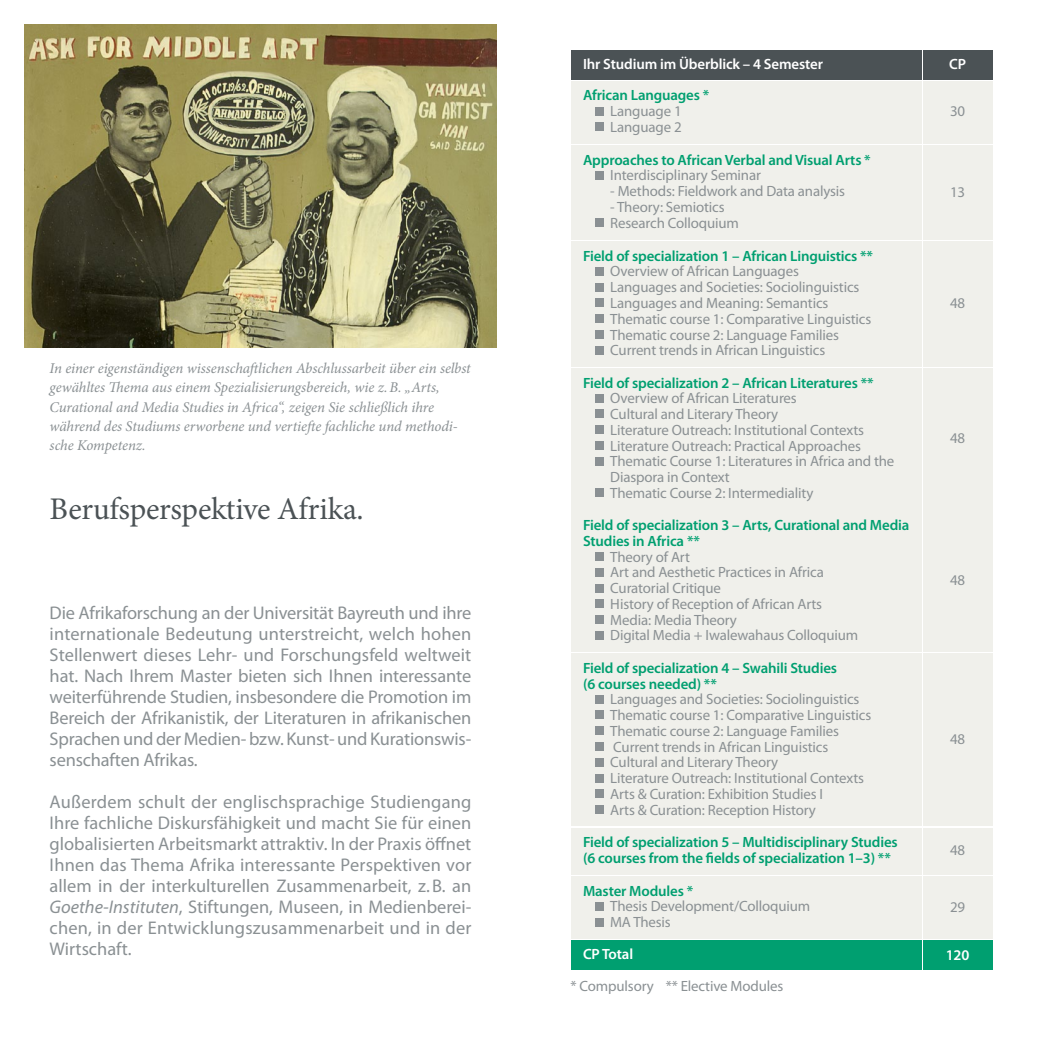
<style>
.page{position:relative;width:1042px;height:1042px;background:#fff}
.page>*{position:absolute;margin:0;border:0;box-sizing:border-box;transform-origin:0 0}
.t1{font:31.5px "Minion Pro";letter-spacing:-.01em;color:#4b5255}
.t2{font:18.38px/21px "Myriad Pro";color:#8a9093;text-align:justify}
.t3{font:14.88px/15.8px "Myriad Pro";letter-spacing:-.01em;color:#8a9093}
.t4{font:600 14.88px/15.8px "Myriad Pro";letter-spacing:-.01em;color:#009f70}
.t5{font:italic 14.88px/19.2px "Minion Pro";letter-spacing:-.005em;color:#8a9093}
.t6{font:600 14.88px "Myriad Pro";letter-spacing:-.01em;color:#fff}
.s1{font-style:italic}
</style>
<div class="page">
<img style="left:25px;top:25px;width:471px;height:322px">
<div style="left:570px;top:50px;width:351px;height:29px;background:#4b5255"></div>
<div style="left:923px;top:50px;width:69px;height:29px;background:#4b5255"></div>
<div style="left:570px;top:81px;width:351px;height:63px;background:#f0f0eb"></div>
<div style="left:570px;top:145px;width:351px;height:95px;background:#f0f0eb"></div>
<div style="left:570px;top:241px;width:351px;height:125px;background:#f0f0eb"></div>
<div style="left:570px;top:368px;width:351px;height:141px;background:#f0f0eb"></div>
<div style="left:570px;top:510px;width:351px;height:142px;background:#f0f0eb"></div>
<div style="left:570px;top:653px;width:351px;height:173px;background:#f0f0eb"></div>
<div style="left:595px;top:107px;width:9px;height:8px;background:#8a9093"></div>
<div style="left:595px;top:123px;width:9px;height:8px;background:#8a9093"></div>
<div style="left:595px;top:171px;width:9px;height:9px;background:#8a9093"></div>
<div style="left:595px;top:218px;width:9px;height:9px;background:#8a9093"></div>
<div style="left:595px;top:267px;width:9px;height:9px;background:#8a9093"></div>
<div style="left:595px;top:283px;width:9px;height:8px;background:#8a9093"></div>
<div style="left:595px;top:299px;width:9px;height:8px;background:#8a9093"></div>
<div style="left:595px;top:314px;width:9px;height:9px;background:#8a9093"></div>
<div style="left:595px;top:330px;width:9px;height:9px;background:#8a9093"></div>
<div style="left:595px;top:346px;width:9px;height:8px;background:#8a9093"></div>
<div style="left:595px;top:394px;width:9px;height:8px;background:#8a9093"></div>
<div style="left:595px;top:410px;width:9px;height:8px;background:#8a9093"></div>
<div style="left:595px;top:425px;width:9px;height:9px;background:#8a9093"></div>
<div style="left:595px;top:441px;width:9px;height:9px;background:#8a9093"></div>
<div style="left:595px;top:457px;width:9px;height:8px;background:#8a9093"></div>
<div style="left:595px;top:488px;width:9px;height:9px;background:#8a9093"></div>
<div style="left:595px;top:552px;width:9px;height:9px;background:#8a9093"></div>
<div style="left:595px;top:568px;width:9px;height:8px;background:#8a9093"></div>
<div style="left:595px;top:584px;width:9px;height:8px;background:#8a9093"></div>
<div style="left:595px;top:599px;width:9px;height:9px;background:#8a9093"></div>
<div style="left:595px;top:615px;width:9px;height:9px;background:#8a9093"></div>
<div style="left:595px;top:631px;width:9px;height:8px;background:#8a9093"></div>
<div style="left:595px;top:695px;width:9px;height:8px;background:#8a9093"></div>
<div style="left:595px;top:711px;width:9px;height:8px;background:#8a9093"></div>
<div style="left:595px;top:726px;width:9px;height:9px;background:#8a9093"></div>
<div style="left:595px;top:742px;width:9px;height:9px;background:#8a9093"></div>
<div style="left:595px;top:758px;width:9px;height:8px;background:#8a9093"></div>
<div style="left:595px;top:774px;width:9px;height:8px;background:#8a9093"></div>
<div style="left:595px;top:789px;width:9px;height:9px;background:#8a9093"></div>
<div style="left:595px;top:805px;width:9px;height:9px;background:#8a9093"></div>
<div style="left:923px;top:81px;width:69px;height:63px;background:#f0f0eb"></div>
<div style="left:923px;top:145px;width:69px;height:95px;background:#f0f0eb"></div>
<div style="left:923px;top:241px;width:69px;height:125px;background:#f0f0eb"></div>
<div style="left:923px;top:368px;width:69px;height:141px;background:#f0f0eb"></div>
<div style="left:923px;top:510px;width:69px;height:142px;background:#f0f0eb"></div>
<div style="left:923px;top:653px;width:69px;height:173px;background:#f0f0eb"></div>
<div style="left:570px;top:827px;width:351px;height:47px;background:#f0f0eb"></div>
<div style="left:923px;top:827px;width:69px;height:47px;background:#f0f0eb"></div>
<div style="left:570px;top:876px;width:351px;height:63px;background:#f0f0eb"></div>
<div style="left:595px;top:902px;width:9px;height:8px;background:#8a9093"></div>
<div style="left:595px;top:918px;width:9px;height:8px;background:#8a9093"></div>
<div style="left:923px;top:876px;width:69px;height:63px;background:#f0f0eb"></div>
<div style="left:570px;top:940px;width:351px;height:30px;background:#009f70"></div>
<div style="left:923px;top:940px;width:69px;height:30px;background:#009f70"></div>
<p class="t5" style="left:50px;top:359px;width:423px">In einer eigenständigen wissenschaftlichen Abschlussarbeit über ein selbst gewähltes Thema aus einem Spezialisierungsbereich, wie z. B. „Arts, Curational and Media Studies in Africa“, zeigen Sie schließlich ihre während des Studiums erworbene und vertiefte fachliche und methodi&shy;sche Kompetenz.</p>
<h1 class="t1" style="left:50px;top:488px;width:316px">Berufsperspektive Afrika.</h1>
<p class="t2" style="left:50px;top:602px;width:423px">Die Afrikaforschung an der Universität Bayreuth und ihre internationale Bedeutung unterstreicht, welch hohen Stellenwert dieses Lehr- und Forschungsfeld weltweit hat. Nach Ihrem Master bieten sich Ihnen interessante weiterführende Studien, insbesondere die Promotion im Bereich der Afrikanistik, der Literaturen in afrikanischen Sprachen und der Medien- bzw. Kunst- und Kurationswis&shy;senschaften Afrikas.</p>
<p class="t2" style="left:50px;top:791px;width:423px">Außerdem schult der englischsprachige Studiengang Ihre fachliche Diskursfähigkeit und macht Sie für einen globalisierten Arbeitsmarkt attraktiv. In der Praxis öffnet Ihnen das Thema Afrika interessante Perspektiven vor allem in der interkulturellen Zusammenarbeit, z. B. an <span class="s1">Goethe-Instituten</span>, Stiftungen, Museen, in Medienberei&shy;chen, in der Entwicklungszusammenarbeit und in der Wirtschaft.</p>
<p class="t6" style="left:583px;top:55px;width:241px">Ihr Studium im Überblick – 4 Semester</p>
<p class="t6" style="left:949px;top:55px;width:19px">CP</p>
<p class="t4" style="left:583px;top:87px;width:128px">African Languages *</p>
<p class="t3" style="left:610px;top:103px;width:73px">Language 1<br>Language 2</p>
<p class="t4" style="left:583px;top:151px;width:289px">Approaches to African Verbal and Visual Arts *</p>
<p class="t3" style="left:610px;top:167px;width:152px">Interdisciplinary Seminar</p>
<p class="t3" style="left:610px;top:183px;width:236px">- Methods: Fieldwork and Data analysis</p>
<p class="t3" style="left:610px;top:199px;width:130px">- Theory: Semiotics<br>Research Colloquium</p>
<p class="t4" style="left:583px;top:247px;width:291px">Field of specialization 1 – African Linguistics **</p>
<p class="t3" style="left:610px;top:263px;width:262px">Overview of African Languages<br>Languages and Societies: Sociolinguistics Languages and Meaning: Semantics Thematic course 1: Comparative Linguistics Thematic course 2: Language Families Current trends in African Linguistics</p>
<p class="t4" style="left:583px;top:374px;width:292px">Field of specialization 2 – African Literatures **</p>
<p class="t3" style="left:610px;top:390px;width:286px">Overview of African Literatures<br>Cultural and Literary Theory<br>Literature Outreach: Institutional Contexts Literature Outreach: Practical Approaches Thematic Course 1: Literatures in Africa and the Diaspora in Context<br>Thematic Course 2: Intermediality</p>
<p class="t4" style="left:583px;top:517px;width:328px">Field of specialization 3 – Arts, Curational and Media<br>Studies in Africa **</p>
<p class="t3" style="left:610px;top:548px;width:249px">Theory of Art<br>Art and Aesthetic Practices in Africa<br>Curatorial Critique<br>History of Reception of African Arts<br>Media: Media Theory<br>Digital Media + Iwalewahaus Colloquium</p>
<p class="t4" style="left:583px;top:659px;width:256px">Field of specialization 4 – Swahili Studies (6 courses needed) **</p>
<p class="t3" style="left:610px;top:691px;width:262px">Languages and Societies: Sociolinguistics Thematic course 1: Comparative Linguistics Thematic course 2: Language Families Current trends in African Linguistics Cultural and Literary Theory<br>Literature Outreach: Institutional Contexts Arts &amp; Curation: Exhibition Studies I<br>Arts &amp; Curation: Reception History</p>
<p class="t3" style="left:950px;top:103px;width:17px">30</p>
<p class="t3" style="left:950px;top:183px;width:17px">13</p>
<p class="t3" style="left:950px;top:295px;width:17px">48</p>
<p class="t3" style="left:950px;top:430px;width:17px">48</p>
<p class="t3" style="left:950px;top:572px;width:17px">48</p>
<p class="t3" style="left:950px;top:731px;width:17px">48</p>
<p class="t4" style="left:583px;top:834px;width:316px">Field of specialization 5 – Multidisciplinary Studies (6 courses from the fields of specialization 1–3) **</p>
<p class="t3" style="left:950px;top:842px;width:17px">48</p>
<p class="t4" style="left:583px;top:882px;width:112px">Master Modules *</p>
<p class="t3" style="left:610px;top:898px;width:201px">Thesis Development/Colloquium<br>MA Thesis</p>
<p class="t3" style="left:950px;top:898px;width:17px">29</p>
<p class="t6" style="left:583px;top:944px;width:52px">CP Total</p>
<p class="t6" style="left:946px;top:945px;width:25px">120</p>
<p class="t3" style="left:570px;top:978px;width:214px">* Compulsory ** Elective Modules</p>
</div>
